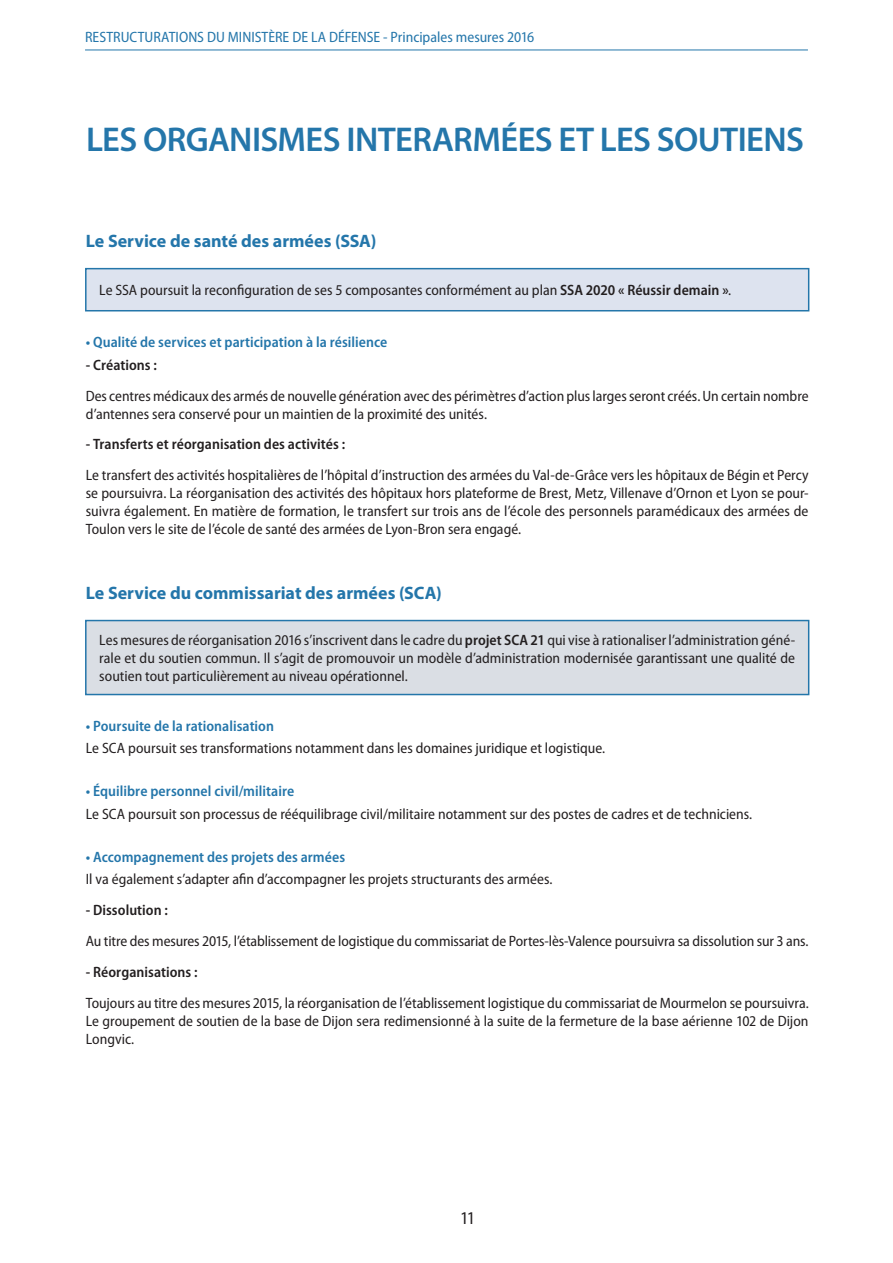
<style>
.page{position:relative;width:893px;height:1263px;background:#fff}
.page>*{position:absolute;margin:0;border:0;box-sizing:border-box;transform-origin:0 0}
.t1{font:600 34.5px "Myriad Pro";letter-spacing:-.015em;color:#2476aa}
.t2{font:700 18px "Myriad Pro";color:#2476aa}
.t3{font:semi-condensed 18px "Myriad Pro";color:#231f20}
.t4{font:semi-condensed 15px/18px "Myriad Pro";color:#231f20;text-align:justify}
.t5{font:600 semi-condensed 15px "Myriad Pro";color:#2476aa}
.t6{font:600 semi-condensed 15px "Myriad Pro";letter-spacing:.005em;color:#231f20}
.t7{font:semi-condensed 15px "Myriad Pro";color:#2476aa}
.s1{font-weight:600}
</style>
<div class="page">
<hr style="left:85px;top:50px;width:723px;height:1px;background:#2476aa">
<div style="left:86px;top:269px;width:723px;height:42px;background:#dde3ef"></div>
<div style="left:85px;top:268px;width:724px;height:43px;border:2px solid #2476aa"></div>
<div style="left:86px;top:620px;width:723px;height:74px;background:#dadee4"></div>
<div style="left:85px;top:620px;width:724px;height:75px;border:2px solid #2476aa"></div>
<p class="t7" style="left:85px;top:29px;width:451px">RESTRUCTURATIONS DU MINISTÈRE DE LA DÉFENSE - Principales mesures 2016</p>
<h1 class="t1" style="left:86px;top:117px;width:719px">LES ORGANISMES INTERARMÉES ET LES SOUTIENS</h1>
<p class="t2" style="left:86px;top:229px;width:292px">Le Service de santé des armées (SSA)</p>
<p class="t4" style="left:99px;top:281px;width:633px">Le SSA poursuit la reconfiguration de ses 5 composantes conformément au plan <span class="s1">SSA 2020 « Réussir demain »</span>.</p>
<p class="t5" style="left:86px;top:334px;width:303px">• Qualité de services et participation à la résilience</p>
<p class="t6" style="left:86px;top:356px;width:73px">- Créations :</p>
<p class="t4" style="left:86px;top:387px;width:724px">Des centres médicaux des armés de nouvelle génération avec des périmètres d’action plus larges seront créés. Un certain nombre d’antennes sera conservé pour un maintien de la proximité des unités.</p>
<p class="t6" style="left:86px;top:436px;width:261px">- Transferts et réorganisation des activités :</p>
<p class="t4" style="left:86px;top:466px;width:724px">Le transfert des activités hospitalières de l’hôpital d’instruction des armées du Val-de-Grâce vers les hôpitaux de Bégin et Percy se poursuivra. La réorganisation des activités des hôpitaux hors plateforme de Brest, Metz, Villenave d’Ornon et Lyon se pour&shy;suivra également. En matière de formation, le transfert sur trois ans de l’école des personnels paramédicaux des armées de Toulon vers le site de l’école de santé des armées de Lyon-Bron sera engagé.</p>
<p class="t2" style="left:86px;top:581px;width:358px">Le Service du commissariat des armées (SCA)</p>
<p class="t4" style="left:99px;top:631px;width:697px">Les mesures de réorganisation 2016 s’inscrivent dans le cadre du <span class="s1">projet SCA 21</span> qui vise à rationaliser l’administration géné&shy;rale et du soutien commun. Il s’agit de promouvoir un modèle d’administration modernisée garantissant une qualité de soutien tout particulièrement au niveau opérationnel.</p>
<p class="t5" style="left:86px;top:717px;width:190px">• Poursuite de la rationalisation</p>
<p class="t4" style="left:86px;top:739px;width:521px">Le SCA poursuit ses transformations notamment dans les domaines juridique et logistique.</p>
<p class="t5" style="left:86px;top:783px;width:210px">• Équilibre personnel civil/militaire</p>
<p class="t4" style="left:86px;top:805px;width:668px">Le SCA poursuit son processus de rééquilibrage civil/militaire notamment sur des postes de cadres et de techniciens.</p>
<p class="t5" style="left:86px;top:849px;width:261px">• Accompagnement des projets des armées</p>
<p class="t4" style="left:86px;top:871px;width:468px">Il va également s’adapter afin d’accompagner les projets structurants des armées.</p>
<p class="t6" style="left:86px;top:902px;width:84px">- Dissolution :</p>
<p class="t4" style="left:86px;top:932px;width:724px">Au titre des mesures 2015, l’établissement de logistique du commissariat de Portes-lès-Valence poursuivra sa dissolution sur 3 ans.</p>
<p class="t6" style="left:86px;top:963px;width:113px">- Réorganisations :</p>
<p class="t4" style="left:86px;top:994px;width:724px">Toujours au titre des mesures 2015, la réorganisation de l’établissement logistique du commissariat de Mourmelon se poursuivra.<br>Le groupement de soutien de la base de Dijon sera redimensionné à la suite de la fermeture de la base aérienne 102 de Dijon Longvic.</p>
<p class="t3" style="left:460px;top:1208px;width:17px">11</p>
</div>
